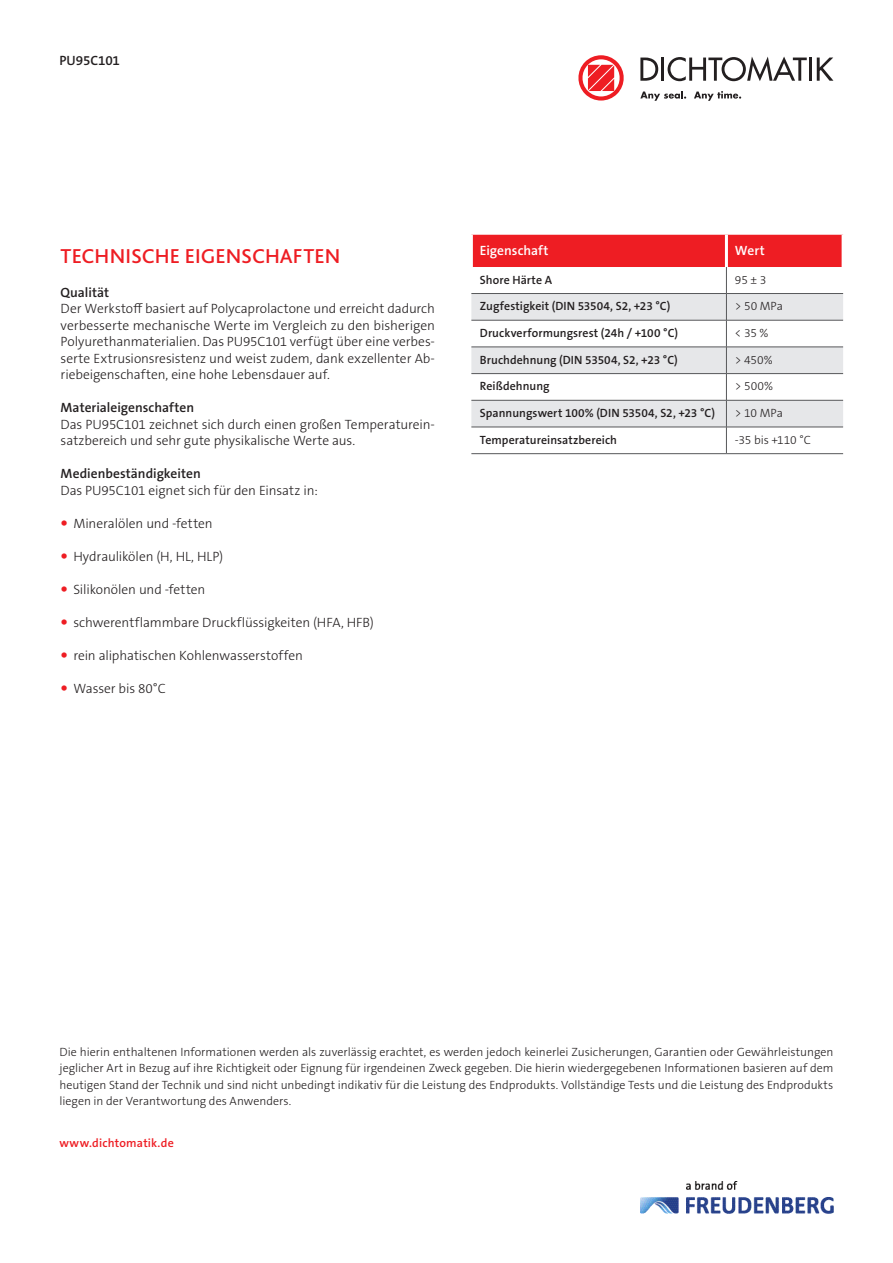
<style>
.page{position:relative;width:893px;height:1263px;background:#fff}
.page>*{position:absolute;margin:0;border:0;box-sizing:border-box;transform-origin:0 0}
.Subhead_quote_Caps_r{font:500 21px "Bliss 2";letter-spacing:.005em;color:#ee1d23}
.Copy{font:300 13.5px/16.5px "The Sans B W3";letter-spacing:-.005em;color:#231f20;text-align:justify}
.Copy-2{font:600 13.5px "The Sans B W6";color:#231f20}
.Table_head_in_white{font:600 13.5px "The Sans B W6";color:#fff}
.Chapter{font:600 13.5px "The Sans B W6";letter-spacing:-.01em;color:#231f20}
.Table_content_black{font:300 12px/16.5px "The Sans B W3";color:#231f20;text-align:justify}
.Table_content_black-2{font:600 12px "The Sans B W6";letter-spacing:.005em;color:#231f20}
.t1{font:600 12px "The Sans B W6";letter-spacing:.015em;color:#ee1d23}
</style>
<div class="page">
<img style="left:640px;top:1182px;width:193px;height:31px">
<svg style="left:578px;top:55px;width:46px;height:46px"></svg>
<svg style="left:640px;top:58px;width:18px;height:23px"></svg>
<hr style="left:661px;top:58px;width:3px;height:23px;background:#231f20">
<svg style="left:668px;top:57px;width:139px;height:24px"></svg>
<hr style="left:809px;top:58px;width:3px;height:23px;background:#231f20">
<svg style="left:817px;top:58px;width:16px;height:23px"></svg>
<svg style="left:640px;top:91px;width:46px;height:10px"></svg>
<svg style="left:694px;top:91px;width:47px;height:10px"></svg>
<hr style="left:471px;top:453px;width:255px;height:1px;background:#57585a">
<svg style="left:471px;top:235px;width:372px;height:218px"></svg>
<hr style="left:726px;top:453px;width:117px;height:1px;background:#57585a">
<p class="Chapter" style="left:60px;top:52px;width:62px">PU95C101</p>
<p class="Subhead_quote_Caps_r" style="left:61px;top:243px;width:281px">TECHNISCHE EIGENSCHAFTEN</p>
<p class="Copy-2" style="left:61px;top:283px;width:50px">Qualität</p>
<p class="Copy" style="left:61px;top:300px;width:376px">Der Werkstoff basiert auf Polycaprolactone und erreicht dadurch verbesserte mechanische Werte im Vergleich zu den bisherigen Polyurethanmaterialien. Das PU95C101 verfügt über eine verbes&shy;serte Extrusionsresistenz und weist zudem, dank exzellenter Ab&shy;riebeigenschaften, eine hohe Lebensdauer auf.</p>
<p class="Copy-2" style="left:61px;top:399px;width:135px">Materialeigenschaften</p>
<p class="Copy" style="left:61px;top:416px;width:376px">Das PU95C101 zeichnet sich durch einen großen Temperaturein&shy;satzbereich und sehr gute physikalische Werte aus.</p>
<p class="Copy-2" style="left:61px;top:465px;width:142px">Medienbeständigkeiten</p>
<p class="Copy" style="left:61px;top:482px;width:259px">Das PU95C101 eignet sich für den Einsatz in:</p>
<p class="Copy" style="left:73px;top:515px;width:141px">Mineralölen und -fetten</p>
<p class="Copy" style="left:73px;top:548px;width:151px">Hydraulikölen (H, HL, HLP)</p>
<p class="Copy" style="left:73px;top:581px;width:134px">Silikonölen und -fetten</p>
<p class="Copy" style="left:73px;top:614px;width:302px">schwerentflammbare Druckflüssigkeiten (HFA, HFB)</p>
<p class="Copy" style="left:73px;top:647px;width:231px">rein aliphatischen Kohlenwasserstoffen</p>
<p class="Copy" style="left:73px;top:680px;width:94px">Wasser bis 80°C</p>
<p class="Table_head_in_white" style="left:480px;top:242px;width:70px">Eigenschaft</p>
<p class="Table_head_in_white" style="left:735px;top:242px;width:31px">Wert</p>
<p class="Table_content_black-2" style="left:480px;top:272px;width:74px">Shore Härte A</p>
<p class="Table_content_black" style="left:735px;top:271px;width:33px">95 ± 3</p>
<p class="Table_content_black-2" style="left:480px;top:298px;width:192px">Zugfestigkeit (DIN 53504, S2, +23 °C)</p>
<p class="Table_content_black" style="left:735px;top:298px;width:50px">&gt; 50 MPa</p>
<p class="Table_content_black-2" style="left:480px;top:325px;width:200px">Druckverformungsrest (24h / +100 °C)</p>
<p class="Table_content_black" style="left:735px;top:325px;width:35px">&lt; 35 %</p>
<p class="Table_content_black-2" style="left:480px;top:352px;width:199px">Bruchdehnung (DIN 53504, S2, +23 °C)</p>
<p class="Table_content_black" style="left:735px;top:351px;width:39px">&gt; 450%</p>
<p class="Table_content_black-2" style="left:480px;top:379px;width:71px">Reißdehnung</p>
<p class="Table_content_black" style="left:735px;top:378px;width:40px">&gt; 500%</p>
<p class="Table_content_black-2" style="left:480px;top:405px;width:237px">Spannungswert 100% (DIN 53504, S2, +23 °C)</p>
<p class="Table_content_black" style="left:735px;top:405px;width:50px">&gt; 10 MPa</p>
<p class="Table_content_black-2" style="left:480px;top:432px;width:139px">Temperatureinsatzbereich</p>
<p class="Table_content_black" style="left:735px;top:431px;width:77px">-35 bis +110 °C</p>
<p class="Table_content_black" style="left:60px;top:1043px;width:775px">Die hierin enthaltenen Informationen werden als zuverlässig erachtet, es werden jedoch keinerlei Zusicherungen, Garantien oder Gewährleistungen jeglicher Art in Bezug auf ihre Richtigkeit oder Eignung für irgendeinen Zweck gegeben. Die hierin wiedergegebenen Informationen basieren auf dem heutigen Stand der Technik und sind nicht unbedingt indikativ für die Leistung des Endprodukts. Vollständige Tests und die Leistung des Endprodukts liegen in der Verantwortung des Anwenders.</p>
<p class="t1" style="left:60px;top:1135px;width:116px">www.dichtomatik.de</p>
</div>
